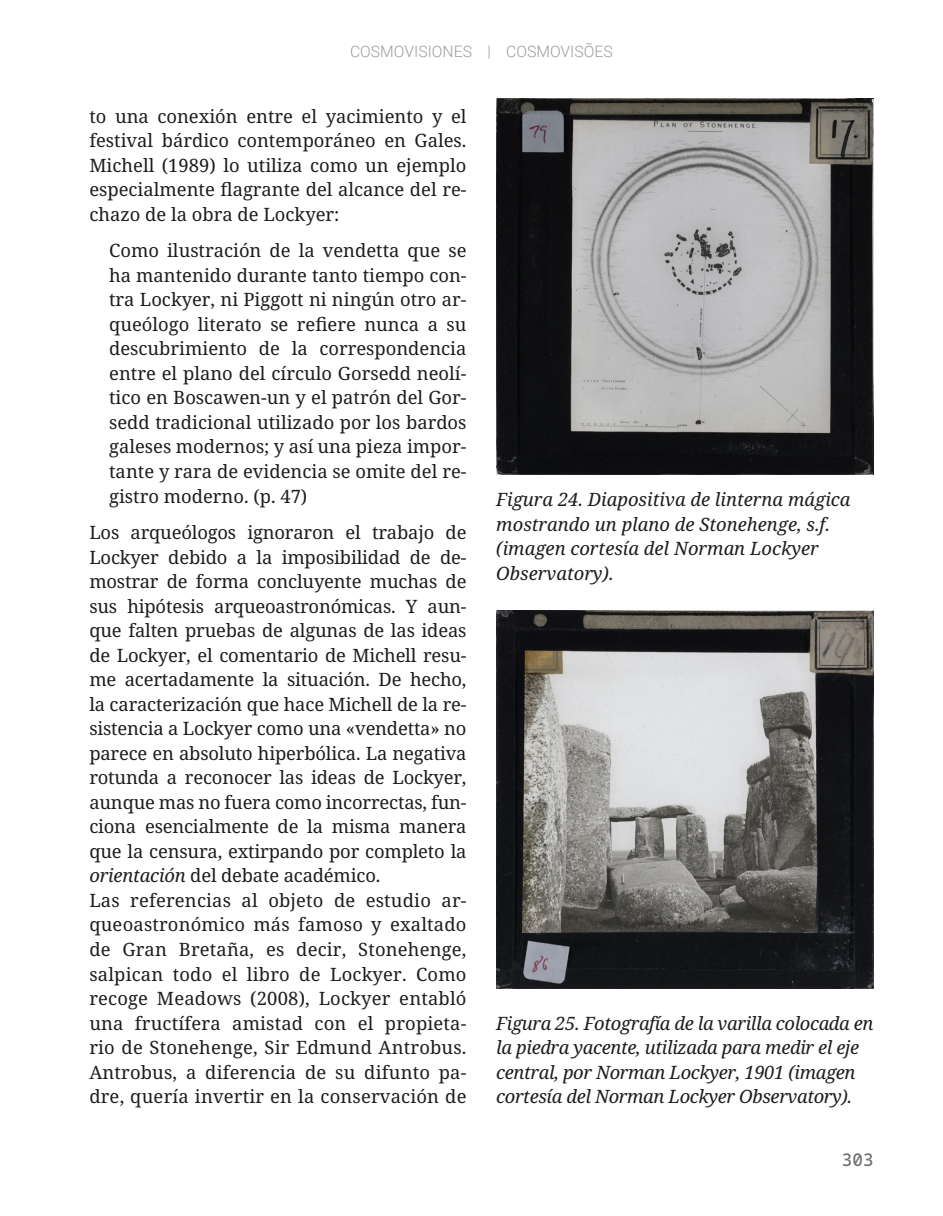
<style>
.page{position:relative;width:943px;height:1216px;background:#fff}
.page>*{position:absolute;margin:0;border:0;box-sizing:border-box;transform-origin:0 0}
.Referencias{font:18.38px/24.5px "Noto Serif";color:#1d1d1b;text-align:justify}
.t1{font:italic 18.38px/24.5px "Noto Serif";letter-spacing:-.02em;color:#1d1d1b}
.t2{font:italic 18.38px/24.5px "Noto Serif";color:#1d1d1b}
.t3{font:17.5px "Noto Sans Mono";color:#70706f}
.t4{font:300 15.75px "Roboto";color:#9d9d9d}
.s1{font-style:italic}
</style>
<div class="page">
<img style="left:496px;top:98px;width:377px;height:376px">
<img style="left:496px;top:610px;width:377px;height:378px">
<p class="t4" style="left:350px;top:41px;width:264px">COSMOVISIONES | COSMOVISÕES</p>
<p class="Referencias" style="left:89px;top:104px;width:379px">to una conexión entre el yacimiento y el festival bárdico contemporáneo en Gales.<br>Michell (1989) lo utiliza como un ejemplo especialmente flagrante del alcance del re&shy;chazo de la obra de Lockyer:</p>
<p class="Referencias" style="left:109px;top:239px;width:359px">Como ilustración de la vendetta que se ha mantenido durante tanto tiempo con&shy;tra Lockyer, ni Piggott ni ningún otro ar&shy;queólogo literato se refiere nunca a su descubrimiento de la correspondencia entre el plano del círculo Gorsedd neolí&shy;tico en Boscawen-un y el patrón del Gor&shy;sedd tradicional utilizado por los bardos galeses modernos; y así una pieza impor&shy;tante y rara de evidencia se omite del re&shy;gistro moderno. (p. 47)</p>
<p class="Referencias" style="left:89px;top:521px;width:379px">Los arqueólogos ignoraron el trabajo de Lockyer debido a la imposibilidad de de&shy;mostrar de forma concluyente muchas de sus hipótesis arqueoastronómicas. Y aun&shy;que falten pruebas de algunas de las ideas de Lockyer, el comentario de Michell resu&shy;me acertadamente la situación. De hecho, la caracterización que hace Michell de la re&shy;sistencia a Lockyer como una «vendetta» no parece en absoluto hiperbólica. La negativa rotunda a reconocer las ideas de Lockyer, aunque mas no fuera como incorrectas, fun&shy;ciona esencialmente de la misma manera que la censura, extirpando por completo la <span class="s1">orientación</span> del debate académico.</p>
<p class="Referencias" style="left:89px;top:888px;width:379px">Las referencias al objeto de estudio ar&shy;queoastronómico más famoso y exaltado de Gran Bretaña, es decir, Stonehenge, salpican todo el libro de Lockyer. Como recoge Meadows (2008), Lockyer entabló una fructífera amistad con el propieta&shy;rio de Stonehenge, Sir Edmund Antrobus.<br>Antrobus, a diferencia de su difunto pa&shy;dre, quería invertir en la conservación de</p>
<p class="t2" style="left:496px;top:487px;width:356px">Figura 24. Diapositiva de linterna mágica mostrando un plano de Stonehenge, s.f. (imagen cortesía del Norman Lockyer Observatory).</p>
<p class="t1" style="left:496px;top:1011px;width:379px">Figura 25. Fotografía de la varilla colocada en la piedra yacente, utilizada para medir el eje central, por Norman Lockyer, 1901 (imagen cortesía del Norman Lockyer Observatory).</p>
<p class="t3" style="left:842px;top:1144px;width:33px">303</p>
</div>
